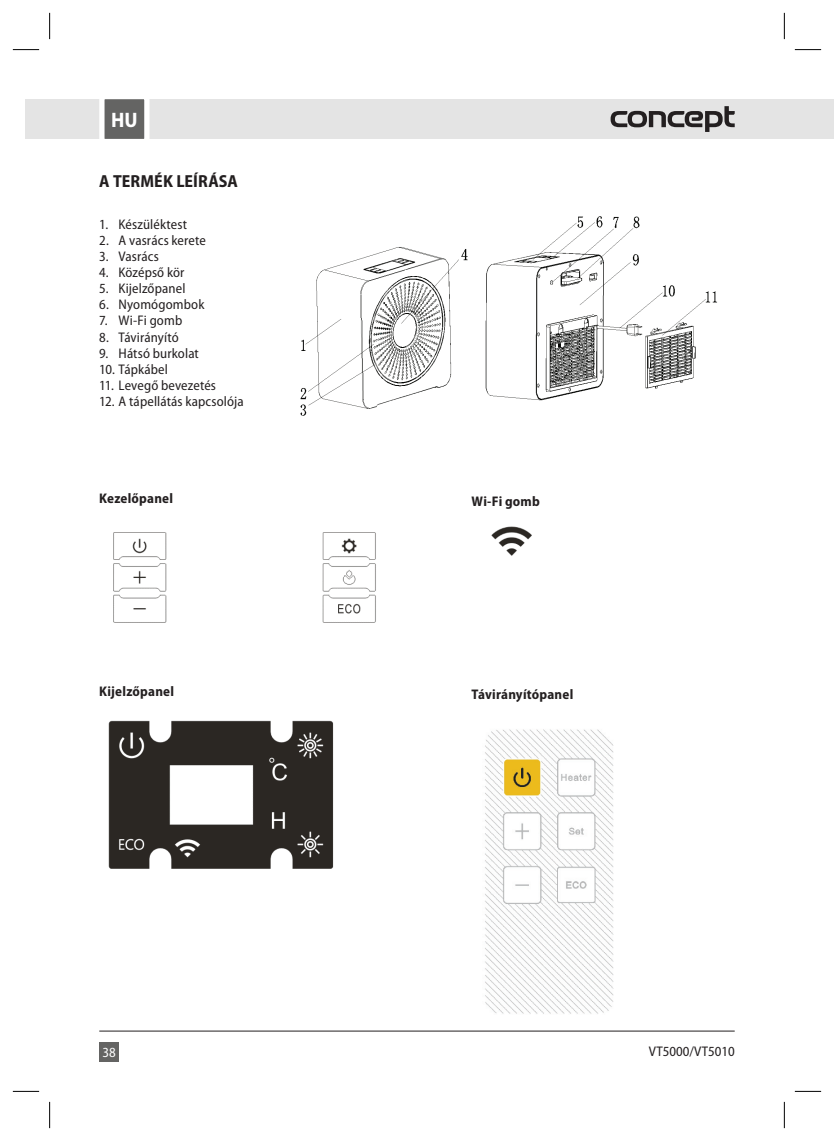
<style>
.page{position:relative;width:834px;height:1141px;background:#fff}
.page>*{position:absolute;margin:0;border:0;box-sizing:border-box;transform-origin:0 0}
.t1{font:700 semi-condensed 21px "Myriad Pro";color:#fff}
.t2{font:700 semi-condensed 17.5px "Myriad Pro";letter-spacing:.005em;color:#231f20}
.t3{font:semi-condensed 14px "Myriad Pro";letter-spacing:.01em;color:#231f20}
.t4{font:700 semi-condensed 14px "Myriad Pro";letter-spacing:.015em;color:#231f20}
.t5{font:semi-condensed 14px "Myriad Pro";color:#fff}
</style>
<div class="page">
<div style="left:784px;top:99px;width:49px;height:40px;background:#e4e4e4"></div>
<div style="left:25px;top:99px;width:759px;height:40px;background:#e4e4e4"></div>
<div style="left:99px;top:1042px;width:20px;height:20px;background:#646463"></div>
<svg style="left:833px;top:106px;width:1px;height:26px"></svg>
<svg style="left:610px;top:106px;width:124px;height:26px"></svg>
<svg style="left:99px;top:99px;width:51px;height:40px;background:#868686"></svg>
<hr style="left:99px;top:1031px;width:635px;height:1px;background:#231f20">
<img style="left:300px;top:216px;width:417px;height:200px">
<img style="left:113px;top:532px;width:263px;height:91px">
<img style="left:108px;top:720px;width:226px;height:149px">
<img style="left:491px;top:526px;width:41px;height:30px">
<img style="left:485px;top:729px;width:129px;height:285px">
<svg style="left:13px;top:49px;width:26px;height:1px"></svg>
<svg style="left:794px;top:49px;width:27px;height:1px"></svg>
<svg style="left:13px;top:1091px;width:26px;height:1px"></svg>
<svg style="left:794px;top:1091px;width:27px;height:1px"></svg>
<svg style="left:49px;top:13px;width:1px;height:26px"></svg>
<svg style="left:49px;top:1102px;width:1px;height:26px"></svg>
<svg style="left:783px;top:13px;width:1px;height:26px"></svg>
<svg style="left:783px;top:1102px;width:1px;height:26px"></svg>
<h1 class="t1" style="left:111px;top:108px;width:28px">HU</h1>
<p class="t2" style="left:99px;top:171px;width:140px">A TERMÉK LEÍRÁSA</p>
<p class="t3" style="left:99px;top:217px;width:89px">1. Készüléktest</p>
<p class="t3" style="left:99px;top:233px;width:108px">2. A vasrács kerete</p>
<p class="t3" style="left:99px;top:249px;width:61px">3. Vasrács</p>
<p class="t3" style="left:99px;top:265px;width:87px">4. Középső kör</p>
<p class="t3" style="left:99px;top:281px;width:88px">5. Kijelzőpanel</p>
<p class="t3" style="left:99px;top:297px;width:107px">6. Nyomógombok</p>
<p class="t3" style="left:99px;top:313px;width:84px">7. Wi-Fi gomb</p>
<p class="t3" style="left:99px;top:329px;width:81px">8. Távirányító</p>
<p class="t3" style="left:99px;top:345px;width:101px">9. Hátsó burkolat</p>
<p class="t3" style="left:99px;top:362px;width:70px">10. Tápkábel</p>
<p class="t3" style="left:99px;top:378px;width:118px">11. Levegő bevezetés</p>
<p class="t3" style="left:99px;top:394px;width:146px">12. A tápellátás kapcsolója</p>
<p class="t4" style="left:99px;top:490px;width:75px">Kezelőpanel</p>
<p class="t4" style="left:99px;top:683px;width:76px">Kijelzőpanel</p>
<p class="t4" style="left:471px;top:494px;width:70px">Wi-Fi gomb</p>
<p class="t4" style="left:471px;top:687px;width:103px">Távirányítópanel</p>
<p class="t5" style="left:102px;top:1045px;width:15px">38</p>
<p class="t3" style="left:648px;top:1044px;width:87px">VT5000/VT5010</p>
</div>
